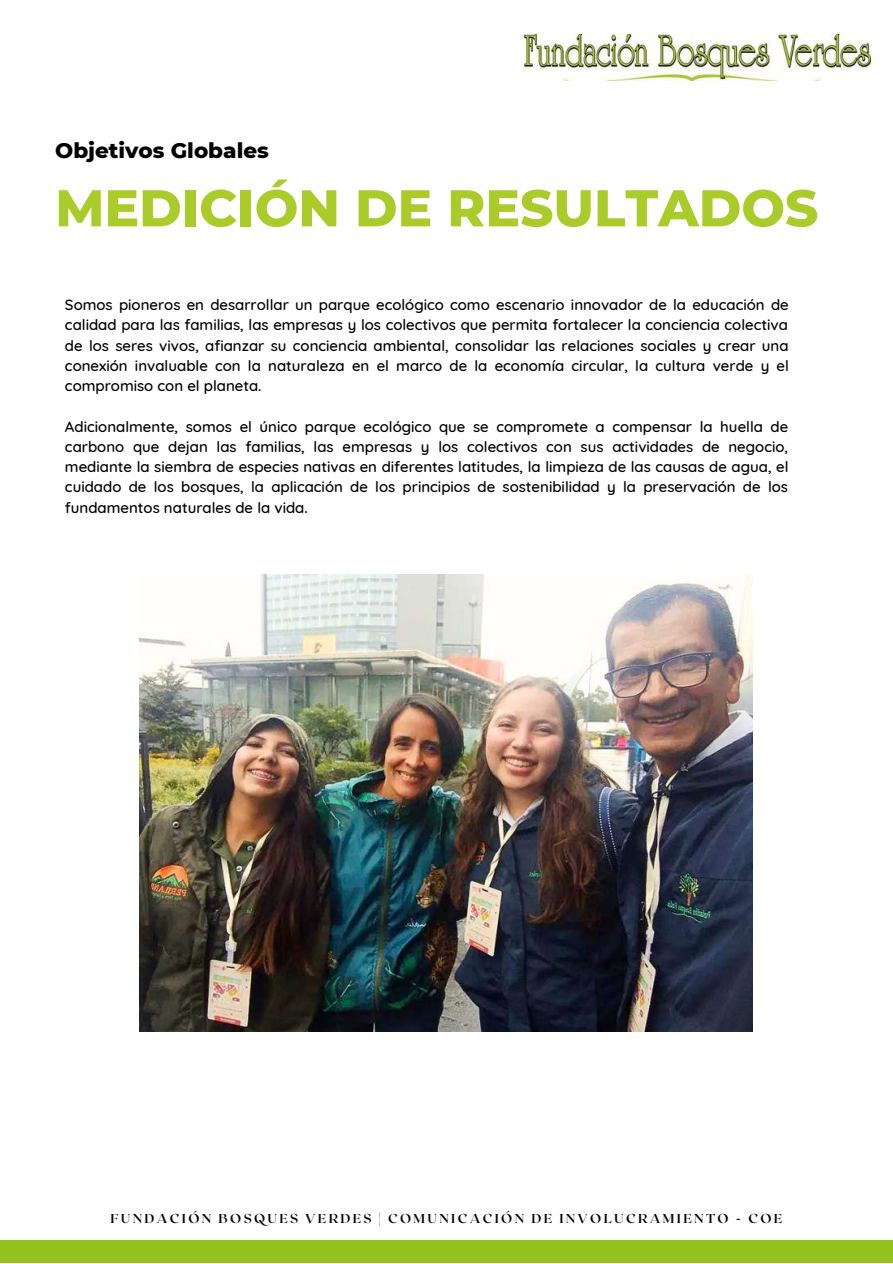
<style>
.page{position:relative;width:893px;height:1264px;background:#fff}
.page>*{position:absolute;margin:0;border:0;box-sizing:border-box;transform-origin:0 0}
.t1{font:800 51.6px "Montserrat";color:#abcb2b}
.t2{font:800 21.45px "Montserrat";color:#000}
.t3{font:500 15px/20.2px "Quicksand";color:#000;text-align:justify}
.t4{font:700 12.9px "Roxborough CF";letter-spacing:.18em;color:#000}
</style>
<div class="page">
<div style="left:0;top:1240px;width:892px;height:22px;background:#94c11f"></div>
<img style="left:524px;top:34px;width:346px;height:46px">
<img style="left:139px;top:574px;width:613px;height:457px">
<h2 class="t2" style="left:55px;top:137px;width:215px">Objetivos Globales</h2>
<h1 class="t1" style="left:55px;top:176px;width:764px">MEDICIÓN DE RESULTADOS</h1>
<p class="t3" style="left:65px;top:294px;width:725px">Somos pioneros en desarrollar un parque ecológico como escenario innovador de la educación de calidad para las familias, las empresas y los colectivos que permita fortalecer la conciencia colectiva de los seres vivos, afianzar su conciencia ambiental, consolidar las relaciones sociales y crear una conexión invaluable con la naturaleza en el marco de la economía circular, la cultura verde y el compromiso con el planeta.</p>
<p class="t3" style="left:65px;top:416px;width:725px">Adicionalmente, somos el único parque ecológico que se compromete a compensar la huella de carbono que dejan las familias, las empresas y los colectivos con sus actividades de negocio, mediante la siembra de especies nativas en diferentes latitudes, la limpieza de las causas de agua, el cuidado de los bosques, la aplicación de los principios de sostenibilidad y la preservación de los fundamentos naturales de la vida.</p>
<p class="t4" style="left:110px;top:1209px;width:673px">FUNDACIÓN BOSQUES VERDES | COMUNICACIÓN DE INVOLUCRAMIENTO - COE</p>
</div>
